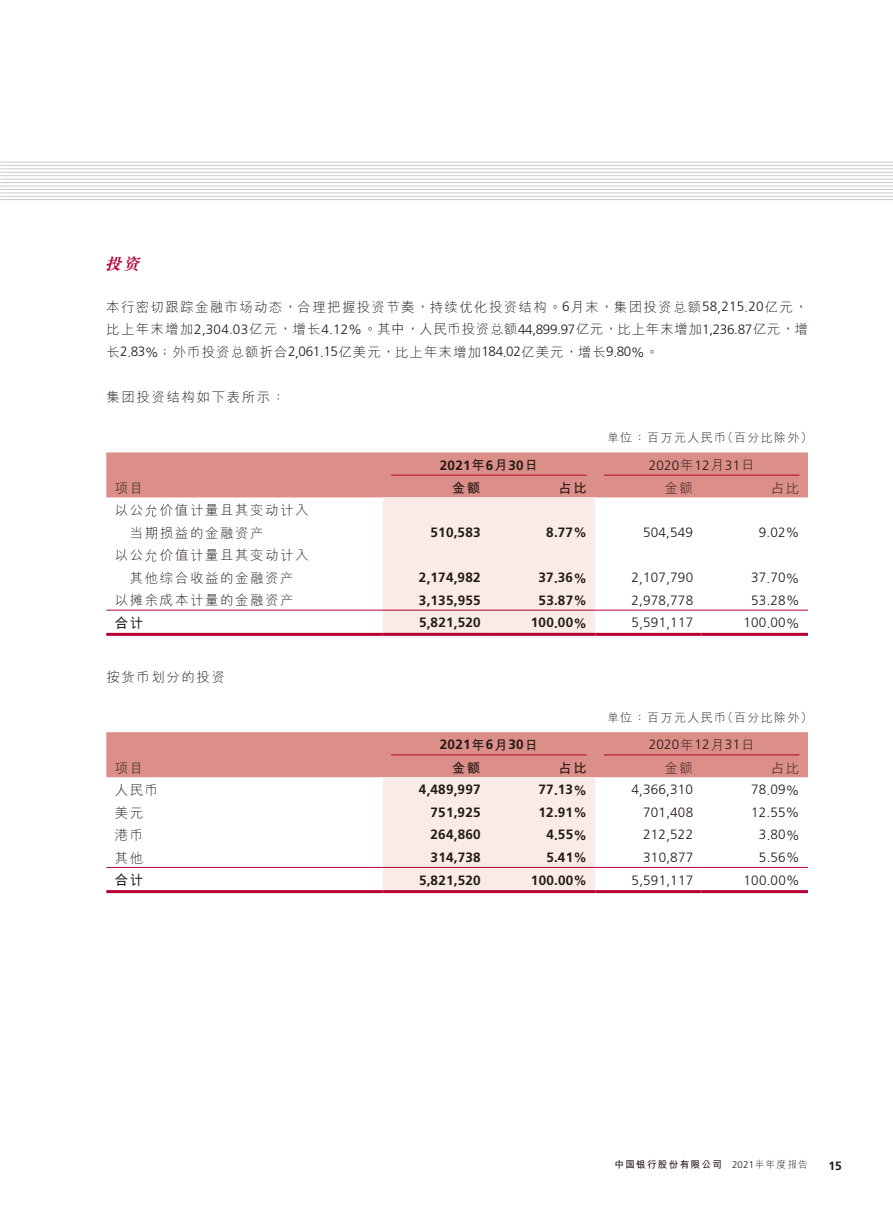
<style>
.page{position:relative;width:893px;height:1212px;background:#fff}
.page>*{position:absolute;margin:0;border:0;box-sizing:border-box;transform-origin:0 0}
.t1{font:italic 700 16.5px "M Sung HKS";color:#b80032}
.t2{font:300 13.5px/22.5px "M Hei HKS";letter-spacing:.115em;color:#231916}
.t3{font:300 13.5px "Frutiger";letter-spacing:.015em;color:#231916}
.t4{font:700 13.5px "Frutiger";letter-spacing:.015em;color:#231916}
.t5{font:700 13.5px "M Hei HKS";letter-spacing:.115em;color:#231916}
.t6{font:300 12px "M Hei HKS";letter-spacing:.115em;color:#231916}
.t7{font:700 12px "Frutiger";color:#231916}
.t8{font:700 9.75px "M Hei HKS";letter-spacing:.115em;color:#231916}
.s1{font-family:"Frutiger"}
.s2{font-family:"M Hei HKS"}
.s3{font-family:"Frutiger";font-weight:300}
.s4{font-weight:300}
</style>
<div class="page">
<hr style="left:0;top:162px;width:893px;height:1px;background:#c9cacb">
<hr style="left:0;top:165px;width:893px;height:1px;background:#c9cacb">
<hr style="left:0;top:168px;width:893px;height:1px;background:#c9cacb">
<hr style="left:0;top:172px;width:893px;height:1px;background:#c9cacb">
<hr style="left:0;top:175px;width:893px;height:1px;background:#c9cacb">
<hr style="left:0;top:179px;width:893px;height:1px;background:#c9cacb">
<hr style="left:0;top:182px;width:893px;height:1px;background:#c9cacb">
<hr style="left:0;top:186px;width:893px;height:1px;background:#c9cacb">
<hr style="left:0;top:189px;width:893px;height:1px;background:#c9cacb">
<hr style="left:0;top:192px;width:893px;height:1px;background:#c9cacb">
<hr style="left:0;top:196px;width:893px;height:1px;background:#c9cacb">
<hr style="left:0;top:199px;width:893px;height:1px;background:#c9cacb">
<svg style="left:106px;top:452px;width:702px;height:181px"></svg>
<hr style="left:106px;top:610px;width:277px;height:1px;background:#b80032">
<hr style="left:383px;top:610px;width:106px;height:1px;background:#b80032">
<hr style="left:489px;top:610px;width:106px;height:1px;background:#b80032">
<hr style="left:595px;top:610px;width:107px;height:1px;background:#b80032">
<hr style="left:702px;top:610px;width:106px;height:1px;background:#b80032">
<hr style="left:106px;top:633px;width:277px;height:3px;background:#b80032">
<hr style="left:383px;top:633px;width:106px;height:3px;background:#b80032">
<hr style="left:489px;top:633px;width:106px;height:3px;background:#b80032">
<hr style="left:595px;top:633px;width:107px;height:3px;background:#b80032">
<hr style="left:702px;top:633px;width:106px;height:3px;background:#b80032">
<hr style="left:391px;top:475px;width:196px;height:1px;background:#b80032">
<hr style="left:604px;top:475px;width:195px;height:1px;background:#b80032">
<svg style="left:106px;top:732px;width:702px;height:158px"></svg>
<hr style="left:106px;top:867px;width:277px;height:1px;background:#b80032">
<hr style="left:383px;top:867px;width:106px;height:1px;background:#b80032">
<hr style="left:489px;top:867px;width:106px;height:1px;background:#b80032">
<hr style="left:595px;top:867px;width:107px;height:1px;background:#b80032">
<hr style="left:702px;top:867px;width:106px;height:1px;background:#b80032">
<hr style="left:106px;top:890px;width:277px;height:3px;background:#b80032">
<hr style="left:383px;top:890px;width:106px;height:3px;background:#b80032">
<hr style="left:489px;top:890px;width:106px;height:3px;background:#b80032">
<hr style="left:595px;top:890px;width:107px;height:3px;background:#b80032">
<hr style="left:702px;top:890px;width:106px;height:3px;background:#b80032">
<hr style="left:391px;top:755px;width:196px;height:1px;background:#b80032">
<hr style="left:604px;top:755px;width:195px;height:1px;background:#b80032">
<p class="t1" style="left:105px;top:252px;width:42px">投資</p>
<p class="t2" style="left:106px;top:295px;width:703px;text-align:justify">本行密切跟蹤金融市場動態，合理把握投資節奏，持續優化投資結構。<span class="s1">6</span>月末，集團投資總額<span class="s1">58,215.20</span>億元，比上年末增加<span class="s1">2,304.03</span>億元，增長<span class="s1">4.12%</span>。其中，人民幣投資總額<span class="s1">44,899.97</span>億元，比上年末增加<span class="s1">1,236.87</span>億元，增長<span class="s1">2.83%</span>；外幣投資總額折合<span class="s1">2,061.15</span>億美元，比上年末增加<span class="s1">184.02</span>億美元，增長<span class="s1">9.80%</span>。</p>
<p class="t2" style="left:106px;top:385px;width:180px">集團投資結構如下表所示：</p>
<p class="t6" style="left:607px;top:430px;width:207px">單位：百萬元人民幣（百分比除外）</p>
<p class="t4" style="left:440px;top:457px;width:100px">2021<span class="s2">年</span>6<span class="s2">月</span>30<span class="s2">日</span></p>
<p class="t3" style="left:649px;top:457px;width:107px">2020<span class="s2">年</span>12<span class="s2">月</span>31<span class="s2">日</span></p>
<p class="t2" style="left:115px;top:476px;width:30px">項目</p>
<p class="t5" style="left:452px;top:478px;width:30px">金額</p>
<p class="t5" style="left:558px;top:478px;width:30px">佔比</p>
<p class="t2" style="left:665px;top:476px;width:30px">金額</p>
<p class="t2" style="left:771px;top:476px;width:30px">佔比</p>
<p class="t2" style="left:115px;top:498px;width:195px">以公允價值計量且其變動計入　當期損益的金融資產</p>
<p class="t4" style="left:431px;top:524px;width:51px">510,583</p>
<p class="t4" style="left:546px;top:524px;width:42px">8.77%</p>
<p class="t3" style="left:643px;top:525px;width:51px">504,549</p>
<p class="t3" style="left:759px;top:525px;width:42px">9.02%</p>
<p class="t2" style="left:115px;top:543px;width:195px">以公允價值計量且其變動計入　其他綜合收益的金融資產</p>
<p class="t4" style="left:419px;top:569px;width:63px">2,174,982</p>
<p class="t4" style="left:539px;top:569px;width:50px">37.36%</p>
<p class="t3" style="left:632px;top:570px;width:63px">2,107,790</p>
<p class="t3" style="left:751px;top:570px;width:50px">37.70%</p>
<p class="t2" style="left:115px;top:588px;width:180px">以攤余成本計量的金融資產</p>
<p class="t4" style="left:419px;top:592px;width:63px">3,135,955</p>
<p class="t4" style="left:539px;top:592px;width:50px">53.87%</p>
<p class="t3" style="left:632px;top:592px;width:63px">2,978,778</p>
<p class="t3" style="left:751px;top:592px;width:50px">53.28%</p>
<p class="t5" style="left:115px;top:613px;width:30px">合計</p>
<p class="t4" style="left:419px;top:615px;width:63px">5,821,520</p>
<p class="t4" style="left:531px;top:615px;width:57px">100.00%</p>
<p class="t3" style="left:632px;top:615px;width:63px">5,591,117</p>
<p class="t3" style="left:744px;top:615px;width:57px">100.00%</p>
<p class="t2" style="left:106px;top:665px;width:120px">按貨幣劃分的投資</p>
<p class="t6" style="left:607px;top:709px;width:207px">單位：百萬元人民幣（百分比除外）</p>
<p class="t4" style="left:440px;top:737px;width:100px">2021<span class="s2">年</span>6<span class="s2">月</span>30<span class="s2">日</span></p>
<p class="t3" style="left:649px;top:737px;width:107px">2020<span class="s2">年</span>12<span class="s2">月</span>31<span class="s2">日</span></p>
<p class="t2" style="left:115px;top:756px;width:30px">項目</p>
<p class="t5" style="left:452px;top:758px;width:30px">金額</p>
<p class="t5" style="left:558px;top:758px;width:30px">佔比</p>
<p class="t2" style="left:665px;top:756px;width:30px">金額</p>
<p class="t2" style="left:771px;top:756px;width:30px">佔比</p>
<p class="t2" style="left:115px;top:778px;width:45px">人民幣</p>
<p class="t4" style="left:419px;top:782px;width:63px">4,489,997</p>
<p class="t4" style="left:539px;top:782px;width:50px">77.13%</p>
<p class="t3" style="left:632px;top:782px;width:63px">4,366,310</p>
<p class="t3" style="left:751px;top:782px;width:50px">78.09%</p>
<p class="t2" style="left:115px;top:801px;width:30px">美元</p>
<p class="t4" style="left:431px;top:804px;width:51px">751,925</p>
<p class="t4" style="left:539px;top:804px;width:50px">12.91%</p>
<p class="t3" style="left:643px;top:804px;width:51px">701,408</p>
<p class="t3" style="left:751px;top:804px;width:50px">12.55%</p>
<p class="t2" style="left:115px;top:823px;width:30px">港幣</p>
<p class="t4" style="left:431px;top:827px;width:51px">264,860</p>
<p class="t4" style="left:546px;top:827px;width:42px">4.55%</p>
<p class="t3" style="left:643px;top:827px;width:51px">212,522</p>
<p class="t3" style="left:759px;top:827px;width:42px">3.80%</p>
<p class="t2" style="left:115px;top:846px;width:30px">其他</p>
<p class="t4" style="left:431px;top:849px;width:51px">314,738</p>
<p class="t4" style="left:546px;top:849px;width:42px">5.41%</p>
<p class="t3" style="left:643px;top:849px;width:51px">310,877</p>
<p class="t3" style="left:759px;top:849px;width:42px">5.56%</p>
<p class="t5" style="left:115px;top:871px;width:30px">合計</p>
<p class="t4" style="left:419px;top:872px;width:63px">5,821,520</p>
<p class="t4" style="left:531px;top:872px;width:57px">100.00%</p>
<p class="t3" style="left:632px;top:872px;width:63px">5,591,117</p>
<p class="t3" style="left:744px;top:872px;width:57px">100.00%</p>
<p class="t8" style="left:614px;top:1157px;width:195px">中國銀行股份有限公司 <span class="s3">2021</span><span class="s4">半年度報告</span></p>
<p class="t7" style="left:828px;top:1158px;width:15px">15</p>
</div>
